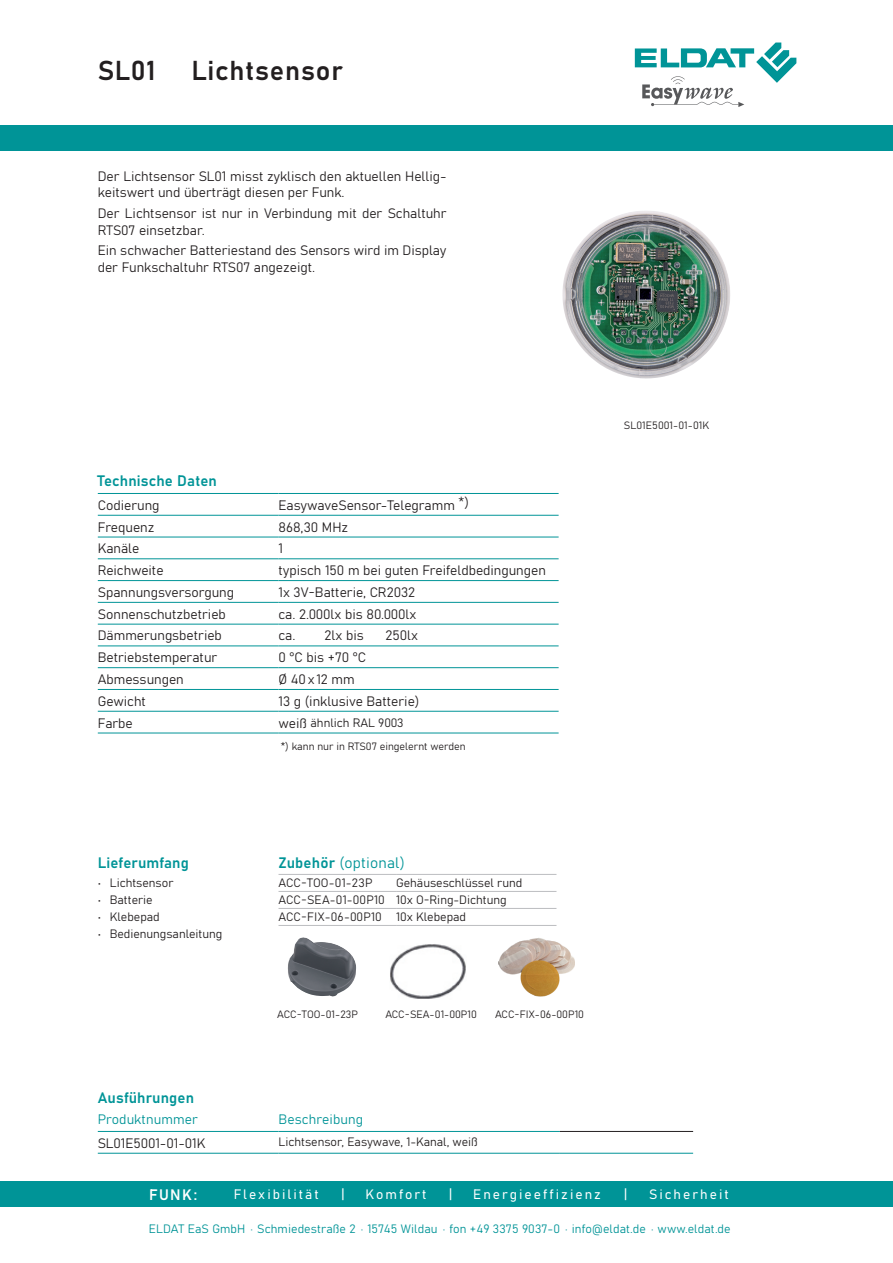
<style>
.page{position:relative;width:893px;height:1263px;background:#fff}
.page>*{position:absolute;margin:0;border:0;box-sizing:border-box;transform-origin:0 0}
.t1{font:27px "Bahnschrift";letter-spacing:.03em;color:#231f20}
.t2{font:15px "Bahnschrift";letter-spacing:.01em;color:#009497}
.t3{font:15px "Bahnschrift";color:#fff}
.t4{font:13.5px/16.5px "Bahnschrift";color:#231f20}
.t5{font:13.5px "Bahnschrift";letter-spacing:.15em;color:#fff}
.t6{font:13.5px "Bahnschrift";letter-spacing:.01em;color:#009497}
.t7{font:12px "Bahnschrift";color:#231f20}
.t8{font:12px "Bahnschrift";letter-spacing:.01em;color:#009497}
.t9{font:12px "Bahnschrift";letter-spacing:.02em;color:#231f20}
.t10{font:10.5px "Bahnschrift";color:#231f20}
.s1{font-size:13.5px}
</style>
<div class="page">
<div style="left:0;top:1181px;width:893px;height:26px;background:#009497"></div>
<div style="left:0;top:125px;width:893px;height:26px;background:#009497"></div>
<svg style="left:635px;top:43px;width:161px;height:64px"></svg>
<hr style="left:98px;top:493px;width:181px;height:1px;background:#009497">
<hr style="left:279px;top:493px;width:280px;height:1px;background:#009497">
<hr style="left:98px;top:515px;width:181px;height:1px;background:#009497">
<hr style="left:279px;top:515px;width:280px;height:1px;background:#009497">
<hr style="left:98px;top:537px;width:181px;height:1px;background:#009497">
<hr style="left:279px;top:537px;width:280px;height:1px;background:#009497">
<hr style="left:98px;top:558px;width:181px;height:1px;background:#009497">
<hr style="left:279px;top:558px;width:280px;height:1px;background:#009497">
<hr style="left:98px;top:580px;width:181px;height:1px;background:#009497">
<hr style="left:279px;top:580px;width:280px;height:1px;background:#009497">
<hr style="left:98px;top:602px;width:181px;height:1px;background:#009497">
<hr style="left:279px;top:602px;width:280px;height:1px;background:#009497">
<hr style="left:98px;top:624px;width:181px;height:1px;background:#009497">
<hr style="left:279px;top:624px;width:280px;height:1px;background:#009497">
<hr style="left:98px;top:646px;width:181px;height:1px;background:#009497">
<hr style="left:279px;top:646px;width:280px;height:1px;background:#009497">
<hr style="left:98px;top:667px;width:181px;height:1px;background:#009497">
<hr style="left:279px;top:667px;width:280px;height:1px;background:#009497">
<hr style="left:98px;top:689px;width:181px;height:1px;background:#009497">
<hr style="left:279px;top:689px;width:280px;height:1px;background:#009497">
<hr style="left:98px;top:711px;width:181px;height:1px;background:#009497">
<hr style="left:279px;top:711px;width:280px;height:1px;background:#009497">
<hr style="left:98px;top:733px;width:181px;height:1px;background:#009497">
<hr style="left:279px;top:733px;width:280px;height:1px;background:#009497">
<hr style="left:279px;top:1153px;width:281px;height:1px;background:#009497">
<hr style="left:560px;top:1153px;width:133px;height:1px;background:#009497">
<hr style="left:98px;top:1153px;width:181px;height:1px;background:#009497">
<hr style="left:98px;top:1131px;width:181px;height:1px;background:#009497">
<hr style="left:279px;top:1131px;width:281px;height:1px;background:#009497">
<hr style="left:560px;top:1131px;width:133px;height:1px;background:#231f20">
<img style="left:562px;top:211px;width:168px;height:167px">
<img style="left:287px;top:937px;width:69px;height:59px">
<img style="left:390px;top:944px;width:76px;height:55px">
<img style="left:498px;top:938px;width:77px;height:58px">
<hr style="left:279px;top:874px;width:117px;height:1px;background:#bcbdc0">
<hr style="left:396px;top:874px;width:160px;height:1px;background:#bcbdc0">
<hr style="left:279px;top:891px;width:117px;height:1px;background:#bcbdc0">
<hr style="left:396px;top:891px;width:160px;height:1px;background:#bcbdc0">
<hr style="left:279px;top:908px;width:117px;height:1px;background:#bcbdc0">
<hr style="left:396px;top:908px;width:160px;height:1px;background:#bcbdc0">
<hr style="left:279px;top:925px;width:117px;height:1px;background:#bcbdc0">
<hr style="left:396px;top:925px;width:160px;height:1px;background:#bcbdc0">
<h1 class="t1" style="left:98px;top:50px;width:59px">SL01</h1>
<h1 class="t1" style="left:191px;top:50px;width:153px">Lichtsensor</h1>
<p class="t4" style="left:98px;top:167px;width:350px">Der Lichtsensor SL01 misst zyklisch den aktuellen Hellig&shy;keitswert und überträgt diesen per Funk.</p>
<p class="t4" style="left:98px;top:204px;width:350px">Der Lichtsensor ist nur in Verbindung mit der Schaltuhr<br>RTS07 einsetzbar.</p>
<p class="t4" style="left:98px;top:241px;width:350px">Ein schwacher Batteriestand des Sensors wird im Display der Funkschaltuhr RTS07 angezeigt.</p>
<p class="t2" style="left:97px;top:469px;width:121px">Technische Daten</p>
<p class="t4" style="left:98px;top:496px;width:63px">Codierung</p>
<p class="t4" style="left:279px;top:496px;width:192px">EasywaveSensor-Telegramm *)</p>
<p class="t4" style="left:98px;top:518px;width:58px">Frequenz</p>
<p class="t4" style="left:279px;top:518px;width:71px">868,30 MHz</p>
<p class="t4" style="left:98px;top:539px;width:43px">Kanäle</p>
<p class="t4" style="left:279px;top:539px;width:6px">1</p>
<p class="t4" style="left:98px;top:561px;width:67px">Reichweite</p>
<p class="t4" style="left:279px;top:561px;width:269px">typisch 150 m bei guten Freifeldbedingungen</p>
<p class="t4" style="left:98px;top:583px;width:138px">Spannungsversorgung</p>
<p class="t4" style="left:279px;top:583px;width:138px">1x 3V-Batterie, CR2032</p>
<p class="t4" style="left:98px;top:605px;width:130px">Sonnenschutzbetrieb</p>
<p class="t4" style="left:279px;top:605px;width:139px">ca. 2.000lx bis 80.000lx</p>
<p class="t4" style="left:98px;top:626px;width:126px">Dämmerungsbetrieb</p>
<p class="t4" style="left:279px;top:626px;width:87px">ca. 2lx bis</p>
<p class="t4" style="left:386px;top:626px;width:34px">250lx</p>
<p class="t4" style="left:98px;top:648px;width:121px">Betriebstemperatur</p>
<p class="t4" style="left:279px;top:648px;width:89px">0 °C bis +70 °C</p>
<p class="t4" style="left:98px;top:670px;width:87px">Abmessungen</p>
<p class="t4" style="left:279px;top:670px;width:78px">Ø 40 x 12 mm</p>
<p class="t4" style="left:98px;top:692px;width:50px">Gewicht</p>
<p class="t4" style="left:279px;top:692px;width:142px">13 g (inklusive Batterie)</p>
<p class="t4" style="left:98px;top:713px;width:37px">Farbe</p>
<p class="t7" style="left:279px;top:714px;width:127px"><span class="s1">weiß</span> ähnlich RAL 9003</p>
<p class="t10" style="left:281px;top:739px;width:186px">*) kann nur in RTS07 eingelernt werden</p>
<p class="t10" style="left:624px;top:418px;width:87px">SL01E5001-01-01K</p>
<p class="t2" style="left:98px;top:852px;width:93px">Lieferumfang</p>
<p class="t2" style="left:279px;top:852px;width:128px">Zubehör (optional)</p>
<p class="t7" style="left:98px;top:874px;width:77px">• Lichtsensor</p>
<p class="t9" style="left:279px;top:874px;width:95px">ACC-TOO-01-23P</p>
<p class="t7" style="left:396px;top:874px;width:128px">Gehäuseschlüssel rund</p>
<p class="t7" style="left:98px;top:891px;width:56px">• Batterie</p>
<p class="t7" style="left:278px;top:891px;width:230px">ACC-SEA-01-00P10 10x O-Ring-Dichtung</p>
<p class="t7" style="left:98px;top:908px;width:63px">• Klebepad</p>
<p class="t7" style="left:278px;top:908px;width:189px">ACC-FIX-06-00P10 10x Klebepad</p>
<p class="t7" style="left:98px;top:925px;width:126px">• Bedienungsanleitung</p>
<p class="t10" style="left:277px;top:1006px;width:82px">ACC-TOO-01-23P</p>
<p class="t10" style="left:385px;top:1006px;width:93px">ACC-SEA-01-00P10</p>
<p class="t10" style="left:495px;top:1006px;width:90px">ACC-FIX-06-00P10</p>
<p class="t2" style="left:98px;top:1087px;width:98px">Ausführungen</p>
<p class="t6" style="left:98px;top:1109px;width:102px">Produktnummer</p>
<p class="t6" style="left:279px;top:1109px;width:86px">Beschreibung</p>
<p class="t4" style="left:98px;top:1134px;width:109px">SL01E5001-01-01K</p>
<p class="t7" style="left:279px;top:1133px;width:201px">Lichtsensor, Easywave, 1-Kanal, weiß</p>
<p class="t3" style="left:149px;top:1183px;width:50px">FUNK:</p>
<p class="t5" style="left:234px;top:1184px;width:87px">Flexibilität</p>
<p class="t5" style="left:341px;top:1184px;width:5px">|</p>
<p class="t5" style="left:365px;top:1184px;width:63px">Komfort</p>
<p class="t5" style="left:449px;top:1184px;width:5px">|</p>
<p class="t5" style="left:473px;top:1184px;width:129px">Energieeffizienz</p>
<p class="t5" style="left:624px;top:1184px;width:5px">|</p>
<p class="t5" style="left:649px;top:1184px;width:81px">Sicherheit</p>
<p class="t8" style="left:149px;top:1220px;width:583px">ELDAT EaS GmbH · Schmiedestraße 2 · 15745 Wildau · fon +49 3375 9037-0 · info@eldat.de · www.eldat.de</p>
</div>
